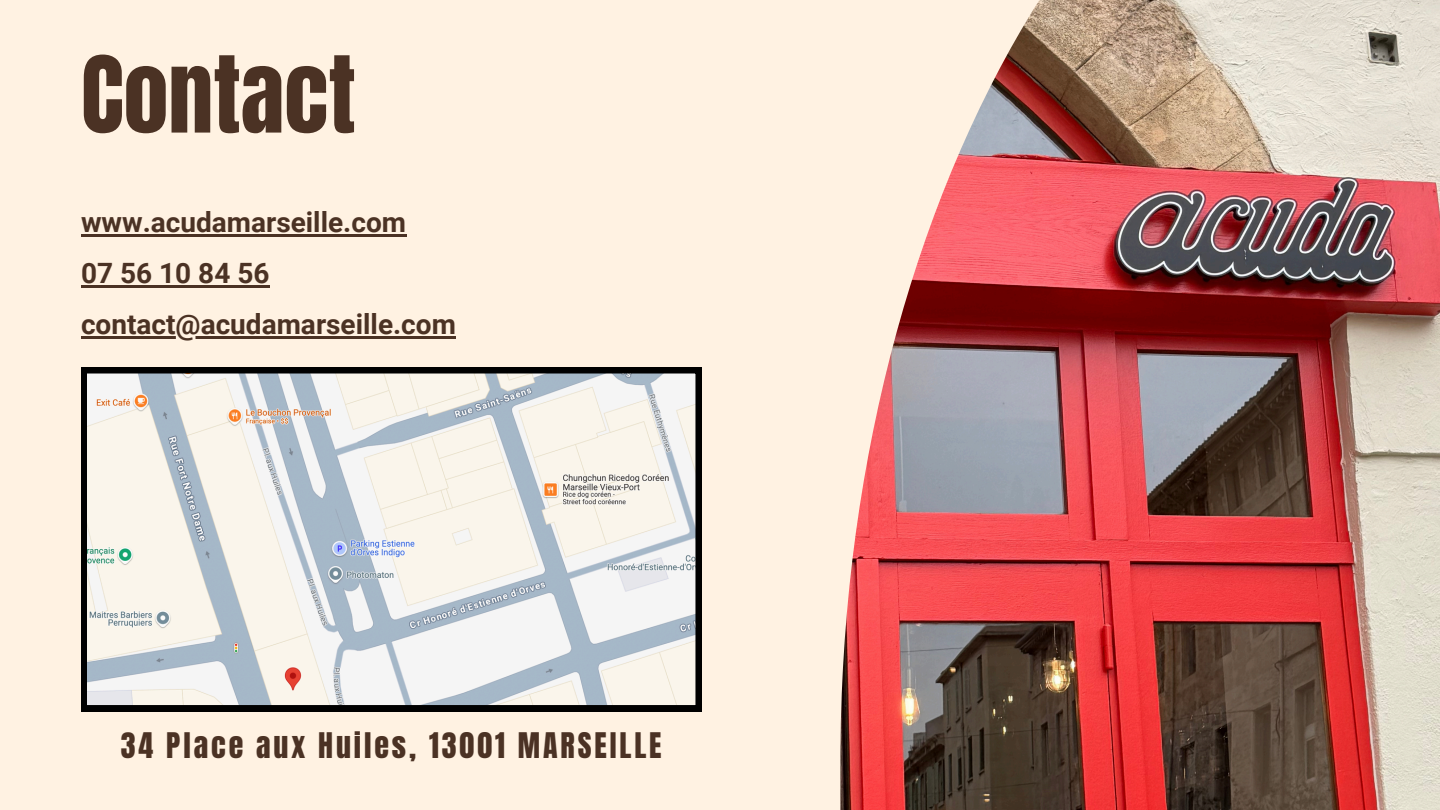
<style>
.page{position:relative;width:1440px;height:810px;background:#fff}
.page>*{position:absolute;margin:0;border:0;box-sizing:border-box;transform-origin:0 0}
.t1{font:90px "Anton";color:#4b3224}
.t2{font:30px "Anton";letter-spacing:.095em;color:#4b3224}
.t3{font:700 28px "Roboto";color:#4b3224}
</style>
<div class="page">
<div style="left:0;top:0;width:1218px;height:810px;background:#fff2e2"></div>
<img style="left:840px;top:0;width:600px;height:810px">
<svg style="left:81px;top:368px;width:620px;height:343px"></svg>
<hr style="left:81px;top:234px;width:325px;height:2px;background:#4b3224">
<hr style="left:81px;top:285px;width:189px;height:2px;background:#4b3224">
<hr style="left:81px;top:336px;width:375px;height:2px;background:#4b3224">
<h1 class="t1" style="left:81px;top:30px;width:276px">Contact</h1>
<h2 class="t3" style="left:81px;top:207px;width:327px">www.acudamarseille.com</h2>
<p class="t3" style="left:81px;top:258px;width:190px">07 56 10 84 56</p>
<p class="t3" style="left:81px;top:309px;width:376px">contact@acudamarseille.com</p>
<p class="t2" style="left:121px;top:724px;width:542px">34 Place aux Huiles, 13001 MARSEILLE</p>
</div>
